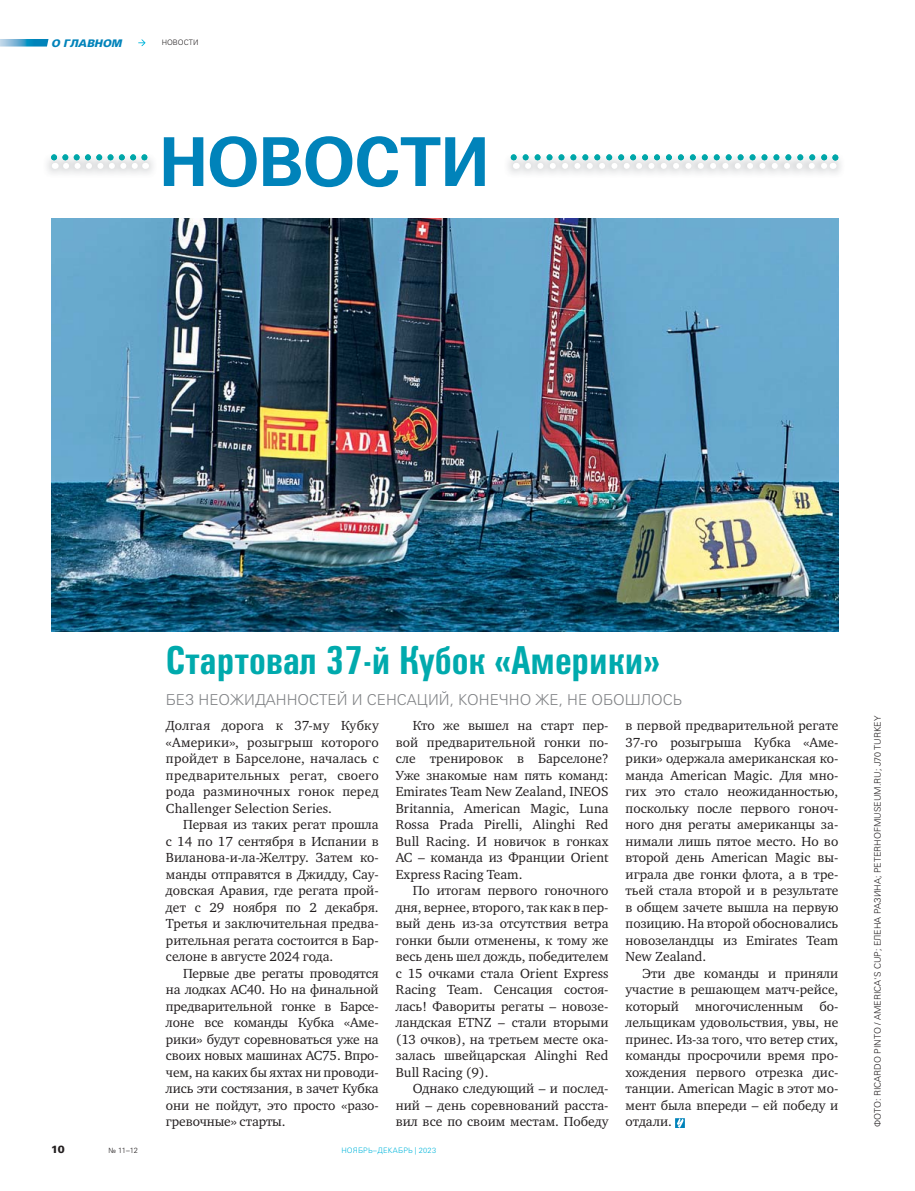
<style>
.page{position:relative;width:915px;height:1191px;background:#fff}
.page>*{position:absolute;margin:0;border:0;box-sizing:border-box;transform-origin:0 0}
.t1{font:700 67.5px "Univers C";letter-spacing:-.01em;color:#0083ba}
.t2{font:700 40.5px "Univers Cond C";color:#00aaad;scale:.96 1}
.t3{font:15px "Univers Light C";color:#808285}
.t4{font:13.5px/16.5px "Charter C";color:#231f20;text-align:justify}
.t5{font:italic 10.5px "Univers Black C";color:#0083ba}
.t6{font:10.5px "Univers Black C";color:#231f20}
.t7{font:9px "Univers Light C";color:#231f20}
.t8{font:7.5px "Univers Light C";letter-spacing:.03em;color:#00b5db}
.t9{font:7.5px "Univers Light C";color:#231f20}
</style>
<div class="page">
<svg style="left:51px;top:154px;width:96px;height:15px"></svg>
<svg style="left:510px;top:154px;width:328px;height:15px"></svg>
<div style="left:208px;top:135px;width:50px;height:54px;border:3px solid #fff;border-radius:50%"></div>
<div style="left:219px;top:142px;width:28px;height:39px;border:3px solid #fff;border-radius:50%"></div>
<div style="left:304px;top:135px;width:50px;height:54px;border:3px solid #fff;border-radius:50%"></div>
<div style="left:315px;top:142px;width:28px;height:39px;border:3px solid #fff;border-radius:50%"></div>
<svg style="left:675px;top:1118px;width:9px;height:10px"></svg>
<img style="left:51px;top:219px;width:787px;height:412px">
<svg style="left:138px;top:40px;width:7px;height:6px"></svg>
<img style="left:0;top:39px;width:48px;height:8px">
<p class="t5" style="left:51px;top:37px;width:72px">О ГЛАВНОМ</p>
<p class="t9" style="left:162px;top:40px;width:38px">НОВОСТИ</p>
<h1 class="t1" style="left:159px;top:123px;width:331px">НОВОСТИ</h1>
<h2 class="t2" style="left:166px;top:645px;width:516px">Стартовал 37-й Кубок «Америки»</h2>
<p class="t3" style="left:166px;top:694px;width:517px">БЕЗ НЕОЖИДАННОСТЕЙ И СЕНСАЦИЙ, КОНЕЧНО ЖЕ, НЕ ОБОШЛОСЬ</p>
<p class="t4" style="left:166px;top:719px;width:214px">Долгая дорога к 37-му Кубку «Америки», розыгрыш которого пройдет в Барселоне, началась с предварительных регат, своего рода разминочных гонок перед Challenger Selection Series.</p>
<p class="t4" style="left:166px;top:818px;width:214px;text-indent:17px">Первая из таких регат прошла с 14 по 17 сентября в Испании в Виланова-и-ла-Желтру. Затем ко&shy;манды отправятся в Джидду, Сау&shy;довская Аравия, где регата прой&shy;дет с 29 ноября по 2 декабря.<br>Третья и заключительная предва&shy;рительная регата состоится в Бар&shy;селоне в августе 2024 года.</p>
<p class="t4" style="left:166px;top:966px;width:214px;text-indent:17px">Первые две регаты проводятся на лодках AC40. Но на финальной предварительной гонке в Барсе&shy;лоне все команды Кубка «Аме&shy;рики» будут соревноваться уже на своих новых машинах AC75. Впро&shy;чем, на каких бы яхтах ни проводи&shy;лись эти состязания, в зачет Кубка они не пойдут, это просто «разо&shy;гревочные» старты.</p>
<p class="t4" style="left:395px;top:719px;width:214px;text-indent:17px">Кто же вышел на старт пер&shy;вой предварительной гонки по&shy;сле тренировок в Барселоне?<br>Уже знакомые нам пять команд:<br>Emirates Team New Zealand, INEOS Britannia, American Magic, Luna Rossa Prada Pirelli, Alinghi Red Bull Racing. И новичок в гонках AC – команда из Франции Orient Express Racing Team.</p>
<p class="t4" style="left:395px;top:884px;width:214px;text-indent:17px">По итогам первого гоночного дня, вернее, второго, так как в пер&shy;вый день из-за отсутствия ветра гонки были отменены, к тому же весь день шел дождь, победителем с 15 очками стала Orient Express Racing Team. Сенсация состоя&shy;лась! Фавориты регаты – новозе&shy;ландская ETNZ – стали вторыми (13 очков), на третьем месте ока&shy;залась швейцарская Alinghi Red Bull Racing (9).</p>
<p class="t4" style="left:395px;top:1082px;width:214px;text-indent:17px">Однако следующий – и послед&shy;ний – день соревнований расста&shy;вил все по своим местам. Победу</p>
<p class="t6" style="left:51px;top:1145px;width:15px">10</p>
<p class="t9" style="left:108px;top:1147px;width:31px">№ 11–12</p>
<p class="t8" style="left:341px;top:1147px;width:96px">НОЯБРЬ–ДЕКАБРЬ | 2023</p>
<p class="t4" style="left:625px;top:719px;width:214px">в первой предварительной регате 37-го розыгрыша Кубка «Аме&shy;рики» одержала американская ко&shy;манда American Magic. Для мно&shy;гих это стало неожиданностью, поскольку после первого гоноч&shy;ного дня регаты американцы за&shy;нимали лишь пятое место. Но во второй день American Magic вы&shy;играла две гонки флота, а в тре&shy;тьей стала второй и в результате в общем зачете вышла на первую позицию. На второй обосновались новозеландцы из Emirates Team New Zealand.</p>
<p class="t4" style="left:625px;top:966px;width:214px;text-indent:17px">Эти две команды и приняли участие в решающем матч-рейсе, который многочисленным бо&shy;лельщикам удовольствия, увы, не принес. Из-за того, что ветер стих, команды просрочили время про&shy;хождения первого отрезка дис&shy;танции. American Magic в этот мо&shy;мент была впереди – ей победу и отдали.</p>
<p class="t7" style="left:874px;top:1127px;width:413px;rotate:-90deg">ФОТО: RICARDO PINTO / AMERICA'S CUP; ЕЛЕНА РАЗИНА; PETERHOFMUSEUM.RU; J70 TURKEY</p>
</div>
